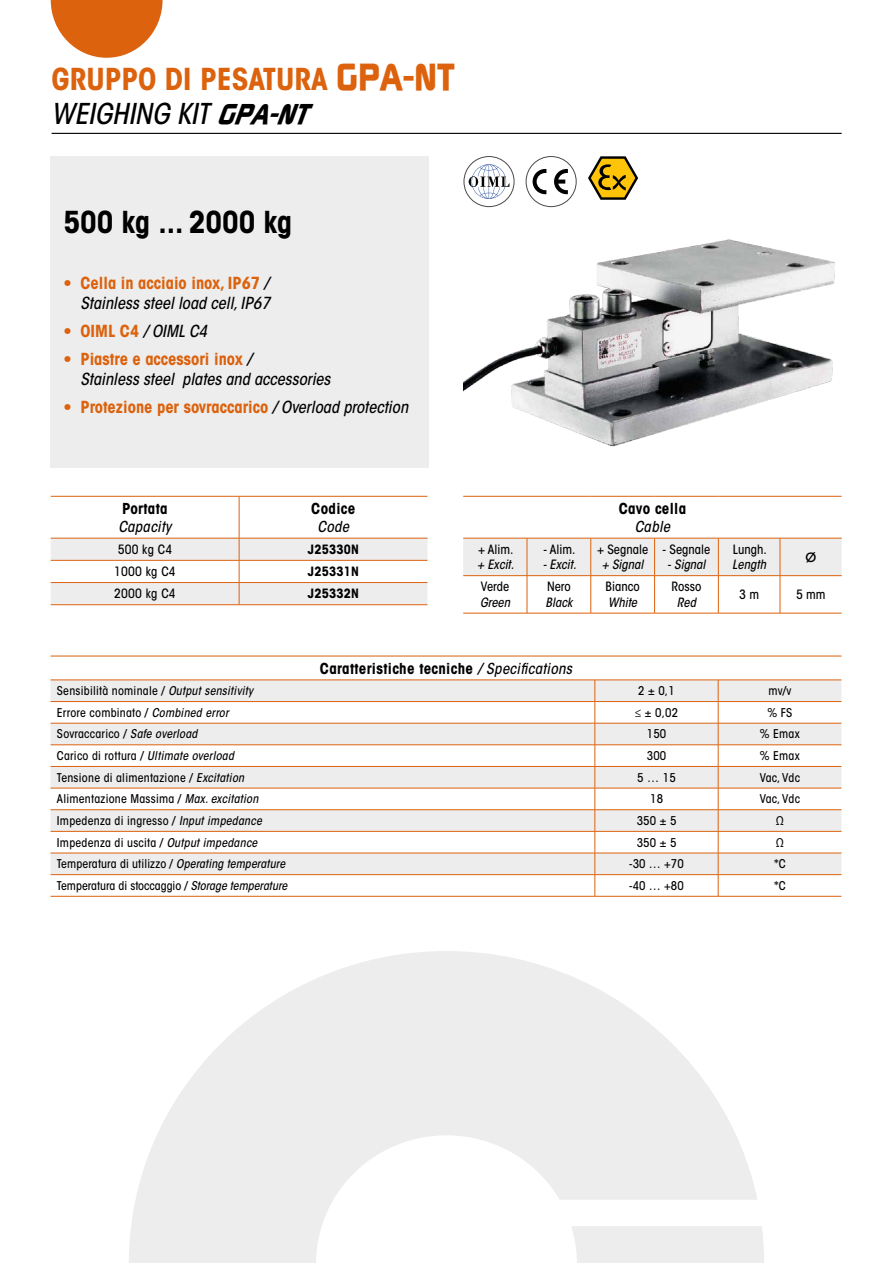
<style>
.page{position:relative;width:893px;height:1263px;background:#fff}
.page>*{position:absolute;margin:0;border:0;box-sizing:border-box;transform-origin:0 0}
.t1{font:700 condensed 30px "ITC Avant Garde Std";color:#dc620d}
.t2{font:700 condensed 30px "ITC Avant Garde Std";color:#000}
.t3{font:italic 500 condensed 28.5px "ITC Avant Garde Std";color:#000}
.t4{font:italic 500 condensed 16.5px/19.8px "ITC Avant Garde Std";color:#000;text-align:right}
.t5{font:700 condensed 16.5px "ITC Avant Garde Std";color:#dc620d}
.t6{font:700 condensed 15px "ITC Avant Garde Std";letter-spacing:.02em;color:#000}
.t7{font:italic 500 condensed 15px "ITC Avant Garde Std";letter-spacing:.02em;color:#000}
.t8{font:500 condensed 12.75px "ITC Avant Garde Std";color:#000}
.t9{font:italic 500 condensed 12.75px "ITC Avant Garde Std";color:#000}
.t10{font:700 condensed 12.75px "ITC Avant Garde Std";letter-spacing:.02em;color:#000}
.t11{font:500 12.75px "ITC Avant Garde Std";color:#000}
.t12{font:500 condensed 12px "ITC Avant Garde Std";letter-spacing:.02em;color:#000}
.t13{font:500 condensed 12px "ITC Avant Garde Std";color:#000}
.s1{font-family:"Continuum";font-stretch:normal;font-size:37.5px}
.s2{font-family:"Continuum";font-weight:700;font-stretch:normal}
.s3{font-weight:700;font-style:normal;color:#dc620d}
.s4{font-weight:500;font-style:italic;color:#000}
.s5{font-weight:500;font-style:italic}
.s6{font-style:italic}
</style>
<div class="page">
<img style="left:463px;top:239px;width:372px;height:208px">
<div style="left:51px;top:156px;width:378px;height:312px;background:#ededed"></div>
<svg style="left:51px;top:0;width:112px;height:58px"></svg>
<hr style="left:52px;top:133px;width:790px;height:1px;background:#000">
<svg style="left:51px;top:496px;width:376px;height:108px"></svg>
<hr style="left:51px;top:604px;width:188px;height:1px;background:#dc620d">
<hr style="left:239px;top:604px;width:188px;height:1px;background:#dc620d">
<svg style="left:463px;top:537px;width:379px;height:76px"></svg>
<hr style="left:463px;top:496px;width:64px;height:1px;background:#dc620d">
<hr style="left:527px;top:496px;width:64px;height:1px;background:#dc620d">
<hr style="left:591px;top:496px;width:64px;height:1px;background:#dc620d">
<hr style="left:655px;top:496px;width:63px;height:1px;background:#dc620d">
<hr style="left:718px;top:496px;width:62px;height:1px;background:#dc620d">
<hr style="left:780px;top:496px;width:62px;height:1px;background:#dc620d">
<hr style="left:463px;top:538px;width:64px;height:1px;background:#dc620d">
<hr style="left:527px;top:538px;width:64px;height:1px;background:#dc620d">
<hr style="left:527px;top:538px;width:1px;height:37px;background:#dc620d">
<hr style="left:591px;top:538px;width:64px;height:1px;background:#dc620d">
<hr style="left:590px;top:538px;width:1px;height:37px;background:#dc620d">
<hr style="left:655px;top:538px;width:63px;height:1px;background:#dc620d">
<hr style="left:654px;top:538px;width:1px;height:37px;background:#dc620d">
<hr style="left:718px;top:538px;width:62px;height:1px;background:#dc620d">
<hr style="left:718px;top:538px;width:1px;height:37px;background:#dc620d">
<hr style="left:780px;top:538px;width:62px;height:1px;background:#dc620d">
<hr style="left:780px;top:538px;width:1px;height:37px;background:#dc620d">
<hr style="left:463px;top:575px;width:64px;height:1px;background:#dc620d">
<hr style="left:527px;top:575px;width:64px;height:1px;background:#dc620d">
<hr style="left:527px;top:576px;width:1px;height:37px;background:#dc620d">
<hr style="left:591px;top:575px;width:64px;height:1px;background:#dc620d">
<hr style="left:590px;top:576px;width:1px;height:37px;background:#dc620d">
<hr style="left:655px;top:575px;width:63px;height:1px;background:#dc620d">
<hr style="left:654px;top:576px;width:1px;height:37px;background:#dc620d">
<hr style="left:718px;top:575px;width:62px;height:1px;background:#dc620d">
<hr style="left:718px;top:576px;width:1px;height:37px;background:#dc620d">
<hr style="left:780px;top:575px;width:62px;height:1px;background:#dc620d">
<hr style="left:780px;top:576px;width:1px;height:37px;background:#dc620d">
<hr style="left:463px;top:613px;width:64px;height:1px;background:#dc620d">
<hr style="left:527px;top:613px;width:64px;height:1px;background:#dc620d">
<hr style="left:591px;top:613px;width:64px;height:1px;background:#dc620d">
<hr style="left:655px;top:613px;width:63px;height:1px;background:#dc620d">
<hr style="left:718px;top:613px;width:62px;height:1px;background:#dc620d">
<hr style="left:780px;top:613px;width:62px;height:1px;background:#dc620d">
<svg style="left:51px;top:679px;width:790px;height:1px"></svg>
<hr style="left:51px;top:656px;width:544px;height:1px;background:#dc620d">
<hr style="left:595px;top:656px;width:123px;height:1px;background:#dc620d">
<hr style="left:718px;top:656px;width:123px;height:1px;background:#dc620d">
<svg style="left:51px;top:680px;width:790px;height:216px"></svg>
<hr style="left:51px;top:896px;width:544px;height:1px;background:#dc620d">
<hr style="left:595px;top:896px;width:123px;height:1px;background:#dc620d">
<hr style="left:718px;top:896px;width:123px;height:1px;background:#dc620d">
<svg style="left:129px;top:951px;width:635px;height:312px;fill:#ededed"></svg>
<svg style="left:464px;top:157px;width:50px;height:50px"></svg>
<div style="left:464px;top:156px;width:50px;height:51px;border:1px solid #4a4a49;border-radius:50%"></div>
<svg style="left:469px;top:164px;width:40px;height:35px"></svg>
<div style="left:526px;top:156px;width:50px;height:51px;border:1px solid #4a4a49;border-radius:50%"></div>
<svg style="left:533px;top:169px;width:13px;height:25px"></svg>
<svg style="left:554px;top:169px;width:14px;height:25px"></svg>
<svg style="left:588px;top:156px;width:50px;height:44px"></svg>
<h1 class="t1" style="left:52px;top:60px;width:405px">GRUPPO DI PESATURA <span class="s1">GPA-NT</span></h1>
<h2 class="t3" style="left:52px;top:96px;width:269px">WEIGHING KIT <span class="s2">GPA-NT</span></h2>
<h1 class="t2" style="left:63px;top:203px;width:230px">500 kg ... 2000 kg</h1>
<h3 class="t4" style="left:63px;top:273px;width:208px"><span class="s3">• Cella in acciaio inox, IP67</span> /<br>Stainless steel load cell, IP67</h3>
<h3 class="t5" style="left:63px;top:320px;width:145px">• OIML C4 <span class="s4">/ OIML C4</span></h3>
<h3 class="t4" style="left:81px;top:350px;width:251px;text-align:left;text-indent:-17px"><span class="s3">• Piastre e accessori inox</span> /<br>Stainless steel plates and accessories</h3>
<h3 class="t5" style="left:63px;top:397px;width:346px">• Protezione per sovraccarico <span class="s4">/ Overload protection</span></h3>
<p class="t6" style="left:122px;top:499px;width:47px">Portata</p>
<p class="t7" style="left:118px;top:517px;width:55px">Capacity</p>
<p class="t6" style="left:311px;top:499px;width:45px">Codice</p>
<p class="t7" style="left:317px;top:517px;width:33px">Code</p>
<p class="t6" style="left:619px;top:499px;width:69px">Cavo cella</p>
<p class="t7" style="left:635px;top:517px;width:37px">Cable</p>
<p class="t8" style="left:118px;top:541px;width:56px">500 kg C4</p>
<p class="t10" style="left:308px;top:541px;width:53px">J25330N</p>
<p class="t8" style="left:114px;top:564px;width:63px">1000 kg C4</p>
<p class="t10" style="left:308px;top:563px;width:53px">J25331N</p>
<p class="t8" style="left:114px;top:586px;width:63px">2000 kg C4</p>
<p class="t10" style="left:308px;top:585px;width:53px">J25332N</p>
<p class="t8" style="left:478px;top:541px;width:37px">+ Alim.</p>
<p class="t9" style="left:477px;top:557px;width:39px">+ Excit.</p>
<p class="t8" style="left:481px;top:579px;width:30px">Verde</p>
<p class="t9" style="left:480px;top:594px;width:32px">Green</p>
<p class="t8" style="left:544px;top:541px;width:33px">- Alim.</p>
<p class="t9" style="left:543px;top:557px;width:35px">- Excit.</p>
<p class="t8" style="left:547px;top:579px;width:25px">Nero</p>
<p class="t9" style="left:545px;top:594px;width:28px">Black</p>
<p class="t8" style="left:597px;top:541px;width:53px">+ Segnale</p>
<p class="t9" style="left:602px;top:557px;width:43px">+ Signal</p>
<p class="t8" style="left:606px;top:579px;width:36px">Bianco</p>
<p class="t9" style="left:608px;top:594px;width:30px">White</p>
<p class="t8" style="left:663px;top:541px;width:49px">- Segnale</p>
<p class="t9" style="left:667px;top:557px;width:40px">- Signal</p>
<p class="t8" style="left:671px;top:579px;width:31px">Rosso</p>
<p class="t9" style="left:677px;top:594px;width:21px">Red</p>
<p class="t8" style="left:733px;top:541px;width:35px">Lungh.</p>
<p class="t9" style="left:732px;top:557px;width:35px">Length</p>
<p class="t11" style="left:805px;top:549px;width:12px">Ø</p>
<p class="t8" style="left:739px;top:587px;width:21px">3 m</p>
<p class="t8" style="left:796px;top:587px;width:31px">5 mm</p>
<p class="t6" style="left:320px;top:658px;width:254px">Caratteristiche tecniche <span class="s5">/ Specifications</span></p>
<p class="t12" style="left:57px;top:683px;width:198px">Sensibilità nominale / <span class="s6">Output sensitivity</span></p>
<p class="t12" style="left:638px;top:683px;width:38px">2 ± 0,1</p>
<p class="t12" style="left:768px;top:683px;width:24px">mv/v</p>
<p class="t12" style="left:57px;top:705px;width:173px">Errore combinato / <span class="s6">Combined error</span></p>
<p class="t12" style="left:635px;top:705px;width:45px">≤ ± 0,02</p>
<p class="t12" style="left:767px;top:705px;width:26px">% FS</p>
<p class="t12" style="left:57px;top:727px;width:142px">Sovraccarico / <span class="s6">Safe overload</span></p>
<p class="t12" style="left:647px;top:727px;width:21px">150</p>
<p class="t12" style="left:760px;top:727px;width:41px">% Emax</p>
<p class="t12" style="left:57px;top:748px;width:179px">Carico di rottura / <span class="s6">Ultimate overload</span></p>
<p class="t12" style="left:647px;top:748px;width:21px">300</p>
<p class="t12" style="left:760px;top:748px;width:41px">% Emax</p>
<p class="t12" style="left:57px;top:770px;width:189px">Tensione di alimentazione / <span class="s6">Excitation</span></p>
<p class="t12" style="left:637px;top:770px;width:40px">5 … 15</p>
<p class="t12" style="left:760px;top:770px;width:42px">Vac, Vdc</p>
<p class="t12" style="left:57px;top:792px;width:203px">Alimentazione Massima / <span class="s6">Max. excitation</span></p>
<p class="t12" style="left:650px;top:792px;width:15px">18</p>
<p class="t12" style="left:760px;top:792px;width:42px">Vac, Vdc</p>
<p class="t12" style="left:57px;top:813px;width:206px">Impedenza di ingresso / <span class="s6">Input impedance</span></p>
<p class="t12" style="left:637px;top:813px;width:41px">350 ± 5</p>
<p class="t12" style="left:776px;top:813px;width:10px">Ω</p>
<p class="t12" style="left:57px;top:835px;width:202px">Impedenza di uscita / <span class="s6">Output impedance</span></p>
<p class="t12" style="left:637px;top:835px;width:41px">350 ± 5</p>
<p class="t12" style="left:776px;top:835px;width:10px">Ω</p>
<p class="t12" style="left:57px;top:856px;width:230px">Temperatura di utilizzo / <span class="s6">Operating temperature</span></p>
<p class="t12" style="left:629px;top:856px;width:56px">-30 … +70</p>
<p class="t12" style="left:774px;top:856px;width:13px">*C</p>
<p class="t13" style="left:57px;top:878px;width:232px">Temperatura di stoccaggio / <span class="s6">Storage temperature</span></p>
<p class="t12" style="left:629px;top:878px;width:56px">-40 … +80</p>
<p class="t12" style="left:774px;top:878px;width:13px">*C</p>
</div>
